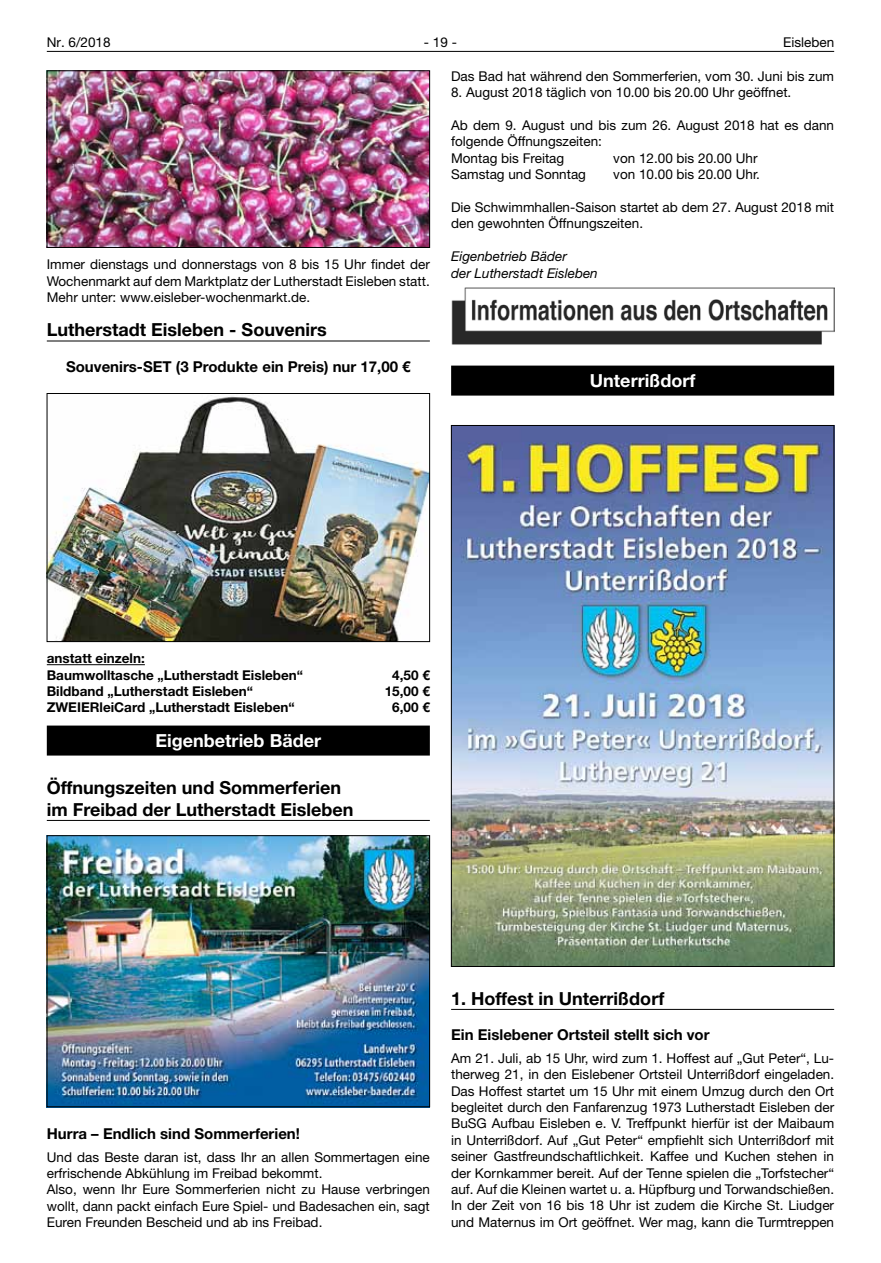
<style>
.page{position:relative;width:881px;height:1263px;background:#fff}
.page>*{position:absolute;margin:0;border:0;box-sizing:border-box;transform-origin:0 0}
.t1{font:700 18px/21.8px "Helvetica Neue LT";color:#000}
.t2{font:700 18px "Helvetica Neue LT";color:#fff}
.t3{font:700 15px "Helvetica Neue LT";color:#000}
.t4{font:13.5px/16.4px "Helvetica Neue LT";color:#000}
.t5{font:700 13.5px/16.4px "Helvetica Neue LT";color:#000}
.t6{font:italic 13.5px/16.4px "Helvetica Neue LT";color:#000}
</style>
<div class="page">
<hr style="left:47px;top:51px;width:786px;height:1px;background:#000">
<hr style="left:47px;top:341px;width:382px;height:1px;background:#000">
<hr style="left:47px;top:664px;width:98px;height:1px;background:#000">
<div style="left:47px;top:725px;width:382px;height:30px;background:#000"></div>
<hr style="left:47px;top:820px;width:382px;height:1px;background:#000">
<img style="left:49px;top:73px;width:378px;height:173px">
<div style="left:47px;top:71px;width:382px;height:177px;border:1px solid #000"></div>
<img style="left:49px;top:395px;width:378px;height:245px">
<div style="left:47px;top:393px;width:382px;height:249px;border:1px solid #000"></div>
<img style="left:49px;top:837px;width:378px;height:268px">
<div style="left:47px;top:835px;width:382px;height:272px;border:1px solid #000"></div>
<div style="left:451px;top:366px;width:382px;height:30px;background:#000"></div>
<hr style="left:451px;top:1009px;width:382px;height:1px;background:#000">
<img style="left:451px;top:287px;width:382px;height:58px">
<img style="left:453px;top:427px;width:378px;height:538px">
<p class="t4" style="left:47px;top:34px;width:65px">Nr. 6/2018</p>
<p class="t4" style="left:424px;top:34px;width:35px">- 19 -</p>
<p class="t4" style="left:782px;top:34px;width:53px">Eisleben</p>
<p class="t4" style="left:47px;top:256px;width:384px;text-align:justify">Immer dienstags und donnerstags von 8 bis 15 Uhr findet der Wochenmarkt auf dem Marktplatz der Lutherstadt Eisleben statt.<br>Mehr unter: www.eisleber-wochenmarkt.de.</p>
<h1 class="t1" style="left:47px;top:319px;width:281px">Lutherstadt Eisleben - Souvenirs</h1>
<p class="t3" style="left:66px;top:357px;width:346px">Souvenirs-SET (3 Produkte ein Preis) nur 17,00 €</p>
<p class="t4" style="left:451px;top:68px;width:384px">Das Bad hat während den Sommerferien, vom 30. Juni bis zum</p>
<p class="t4" style="left:451px;top:84px;width:341px">8. August 2018 täglich von 10.00 bis 20.00 Uhr geöffnet.</p>
<p class="t4" style="left:451px;top:117px;width:384px">Ab dem 9. August und bis zum 26. August 2018 hat es dann folgende Öffnungszeiten:<br>Montag bis Freitag</p>
<p class="t4" style="left:613px;top:150px;width:146px">von 12.00 bis 20.00 Uhr</p>
<p class="t4" style="left:451px;top:166px;width:136px">Samstag und Sonntag</p>
<p class="t4" style="left:613px;top:166px;width:148px">von 10.00 bis 20.00 Uhr.</p>
<p class="t4" style="left:451px;top:199px;width:384px">Die Schwimmhallen-Saison startet ab dem 27. August 2018 mit den gewohnten Öffnungszeiten.</p>
<p class="t6" style="left:451px;top:248px;width:148px">Eigenbetrieb Bäder<br>der Lutherstadt Eisleben</p>
<h1 class="t2" style="left:589px;top:369px;width:107px">Unterrißdorf</h1>
<p class="t5" style="left:47px;top:650px;width:258px">anstatt einzeln:<br>Baumwolltasche „Lutherstadt Eisleben“</p>
<p class="t5" style="left:392px;top:666px;width:39px">4,50 €</p>
<p class="t5" style="left:47px;top:683px;width:208px">Bildband „Lutherstadt Eisleben“</p>
<p class="t5" style="left:384px;top:683px;width:47px">15,00 €</p>
<p class="t5" style="left:47px;top:699px;width:249px">ZWEIERleiCard „Lutherstadt Eisleben“</p>
<p class="t5" style="left:392px;top:699px;width:39px">6,00 €</p>
<h1 class="t2" style="left:155px;top:729px;width:167px">Eigenbetrieb Bäder</h1>
<h1 class="t1" style="left:47px;top:776px;width:308px">Öffnungszeiten und Sommerferien im Freibad der Lutherstadt Eisleben</h1>
<p class="t3" style="left:47px;top:1124px;width:254px">Hurra – Endlich sind Sommerferien!</p>
<p class="t4" style="left:47px;top:1148px;width:384px">Und das Beste daran ist, dass Ihr an allen Sommertagen eine erfrischende Abkühlung im Freibad bekommt.<br>Also, wenn Ihr Eure Sommerferien nicht zu Hause verbringen wollt, dann packt einfach Eure Spiel- und Badesachen ein, sagt Euren Freunden Bescheid und ab ins Freibad.</p>
<h1 class="t1" style="left:451px;top:987px;width:214px">1. Hoffest in Unterrißdorf</h1>
<p class="t3" style="left:451px;top:1025px;width:260px">Ein Eislebener Ortsteil stellt sich vor</p>
<p class="t4" style="left:451px;top:1049px;width:384px;text-align:justify">Am 21. Juli, ab 15 Uhr, wird zum 1. Hoffest auf „Gut Peter“, Lu&shy;therweg 21, in den Eislebener Ortsteil Unterrißdorf eingeladen.<br>Das Hoffest startet um 15 Uhr mit einem Umzug durch den Ort begleitet durch den Fanfarenzug 1973 Lutherstadt Eisleben der BuSG Aufbau Eisleben e. V. Treffpunkt hierfür ist der Maibaum in Unterrißdorf. Auf „Gut Peter“ empfiehlt sich Unterrißdorf mit seiner Gastfreundschaftlichkeit. Kaffee und Kuchen stehen in der Kornkammer bereit. Auf der Tenne spielen die „Torfstecher“ auf. Auf die Kleinen wartet u. a. Hüpfburg und Torwandschießen.<br>In der Zeit von 16 bis 18 Uhr ist zudem die Kirche St. Liudger und Maternus im Ort geöffnet. Wer mag, kann die Turmtreppen</p>
</div>
